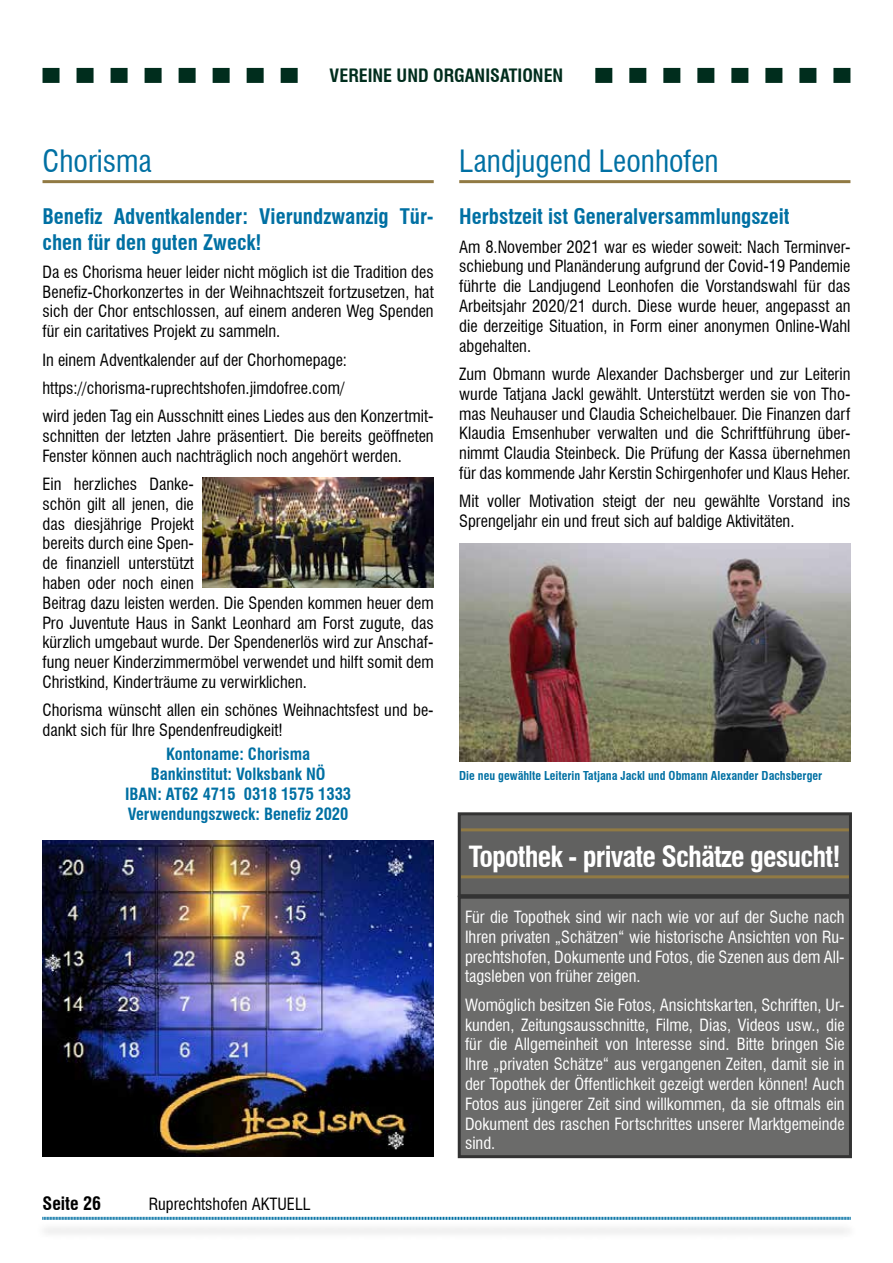
<style>
.page{position:relative;width:893px;height:1263px;background:#fff}
.page>*{position:absolute;margin:0;border:0;box-sizing:border-box;transform-origin:0 0}
.t1{font:condensed 30px "Swiss 721 BT";color:#0070a3}
.t2{font:700 condensed 28.5px "Swiss 721 BT";letter-spacing:-.03em;color:#fff}
.t3{font:700 condensed 21px/25.2px "Swiss 721 BT";color:#0070a3}
.t4{font:700 condensed 18px "Swiss 721 BT";color:#002d1d}
.t5{font:700 condensed 18px "Swiss 721 BT";color:#000}
.t6{font:condensed 16.5px/19.8px "Swiss 721 BT";color:#000}
.t7{font:condensed 16.5px/19.8px "Swiss 721 BT";color:#fff;text-align:justify}
.t8{font:700 condensed 16.5px/19.8px "Swiss 721 BT";color:#0070a3;text-align:center}
.t9{font:700 condensed 12px "Swiss 721 BT";color:#0070a3}
</style>
<div class="page">
<div style="left:35px;top:1221px;width:823px;height:19px;background:#f7f7f7"></div>
<svg style="left:42px;top:1216px;width:809px;height:4px;background:#7fb6d0"></svg>
<svg style="left:43px;top:68px;width:255px;height:15px"></svg>
<svg style="left:595px;top:68px;width:255px;height:15px"></svg>
<hr style="left:43px;top:180px;width:391px;height:3px;background:#917a43">
<img style="left:43px;top:840px;width:391px;height:317px">
<img style="left:202px;top:478px;width:232px;height:109px">
<hr style="left:459px;top:180px;width:391px;height:3px;background:#917a43">
<img style="left:459px;top:544px;width:391px;height:217px">
<div style="left:459px;top:897px;width:391px;height:260px;background:#6b6b6a"></div>
<div style="left:458px;top:896px;width:394px;height:262px;border:3px solid #333"></div>
<div style="left:459px;top:814px;width:391px;height:82px;background:#616160"></div>
<hr style="left:461px;top:828px;width:388px;height:3px;background:#917a43">
<hr style="left:461px;top:875px;width:388px;height:3px;background:#917a43">
<div style="left:458px;top:812px;width:394px;height:85px;border:3px solid #333"></div>
<p class="t4" style="left:330px;top:65px;width:235px">VEREINE UND ORGANISATIONEN</p>
<h1 class="t1" style="left:43px;top:143px;width:111px">Chorisma</h1>
<h1 class="t1" style="left:459px;top:143px;width:261px">Landjugend Leonhofen</h1>
<p class="t3" style="left:459px;top:204px;width:332px">Herbstzeit ist Generalversammlungszeit</p>
<p class="t6" style="left:459px;top:237px;width:393px;text-align:justify">Am 8.November 2021 war es wieder soweit: Nach Terminver&shy;schiebung und Planänderung aufgrund der Covid-19 Pandemie führte die Landjugend Leonhofen die Vorstandswahl für das Arbeitsjahr 2020/21 durch. Diese wurde heuer, angepasst an die derzeitige Situation, in Form einer anonymen Online-Wahl abgehalten.</p>
<p class="t6" style="left:459px;top:364px;width:393px;text-align:justify">Zum Obmann wurde Alexander Dachsberger und zur Leiterin wurde Tatjana Jackl gewählt. Unterstützt werden sie von Tho&shy;mas Neuhauser und Claudia Scheichelbauer. Die Finanzen darf Klaudia Emsenhuber verwalten und die Schriftführung über&shy;nimmt Claudia Steinbeck. Die Prüfung der Kassa übernehmen für das kommende Jahr Kerstin Schirgenhofer und Klaus Heher.</p>
<p class="t6" style="left:459px;top:491px;width:393px">Mit voller Motivation steigt der neu gewählte Vorstand ins<br>Sprengeljahr ein und freut sich auf baldige Aktivitäten.</p>
<p class="t3" style="left:43px;top:204px;width:393px">Benefiz Adventkalender: Vierundzwanzig Tür&shy;chen für den guten Zweck!</p>
<p class="t6" style="left:43px;top:262px;width:393px;text-align:justify">Da es Chorisma heuer leider nicht möglich ist die Tradition des Benefiz-Chorkonzertes in der Weihnachtszeit fortzusetzen, hat sich der Chor entschlossen, auf einem anderen Weg Spenden für ein caritatives Projekt zu sammeln.</p>
<p class="t6" style="left:43px;top:345px;width:393px;line-height:28.3px">In einem Adventkalender auf der Chorhomepage: https://chorisma-ruprechtshofen.jimdofree.com/<br>wird jeden Tag ein Ausschnitt eines Liedes aus den Konzertmit-</p>
<p class="t6" style="left:43px;top:426px;width:393px">schnitten der letzten Jahre präsentiert. Die bereits geöffneten<br>Fenster können auch nachträglich noch angehört werden.</p>
<p class="t6" style="left:43px;top:474px;width:393px">Ein herzliches Danke-<br>schön gilt all jenen, die<br>das diesjährige Projekt<br>bereits durch eine Spen-<br>de finanziell unterstützt<br>haben oder noch einen<br>Beitrag dazu leisten werden. Die Spenden kommen heuer dem Pro Juventute Haus in Sankt Leonhard am Forst zugute, das kürzlich umgebaut wurde. Der Spendenerlös wird zur Anschaf&shy;fung neuer Kinderzimmermöbel verwendet und hilft somit dem Christkind, Kinderträume zu verwirklichen.</p>
<p class="t6" style="left:43px;top:700px;width:393px">Chorisma wünscht allen ein schönes Weihnachtsfest und be&shy;dankt sich für Ihre Spendenfreudigkeit!</p>
<p class="t8" style="left:125px;top:744px;width:228px">Kontoname: Chorisma<br>Bankinstitut: Volksbank NÖ<br>IBAN: AT62 4715 0318 1575 1333<br>Verwendungszweck: Benefiz 2020</p>
<p class="t9" style="left:459px;top:769px;width:364px">Die neu gewählte Leiterin Tatjana Jackl und Obmann Alexander Dachsberger</p>
<h2 class="t2" style="left:469px;top:839px;width:373px">Topothek - private Schätze gesucht!</h2>
<p class="t5" style="left:43px;top:1193px;width:60px">Seite 26</p>
<p class="t6" style="left:149px;top:1194px;width:163px">Ruprechtshofen AKTUELL</p>
<p class="t7" style="left:465px;top:907px;width:381px">Für die Topothek sind wir nach wie vor auf der Suche nach Ihren privaten „Schätzen“ wie historische Ansichten von Ru&shy;prechtshofen, Dokumente und Fotos, die Szenen aus dem All&shy;tagsleben von früher zeigen.</p>
<p class="t7" style="left:465px;top:995px;width:381px">Womöglich besitzen Sie Fotos, Ansichtskarten, Schriften, Ur&shy;kunden, Zeitungsausschnitte, Filme, Dias, Videos usw., die für die Allgemeinheit von Interesse sind. Bitte bringen Sie Ihre „privaten Schätze“ aus vergangenen Zeiten, damit sie in der Topothek der Öffentlichkeit gezeigt werden können! Auch Fotos aus jüngerer Zeit sind willkommen, da sie oftmals ein Dokument des raschen Fortschrittes unserer Marktgemeinde sind.</p>
</div>
